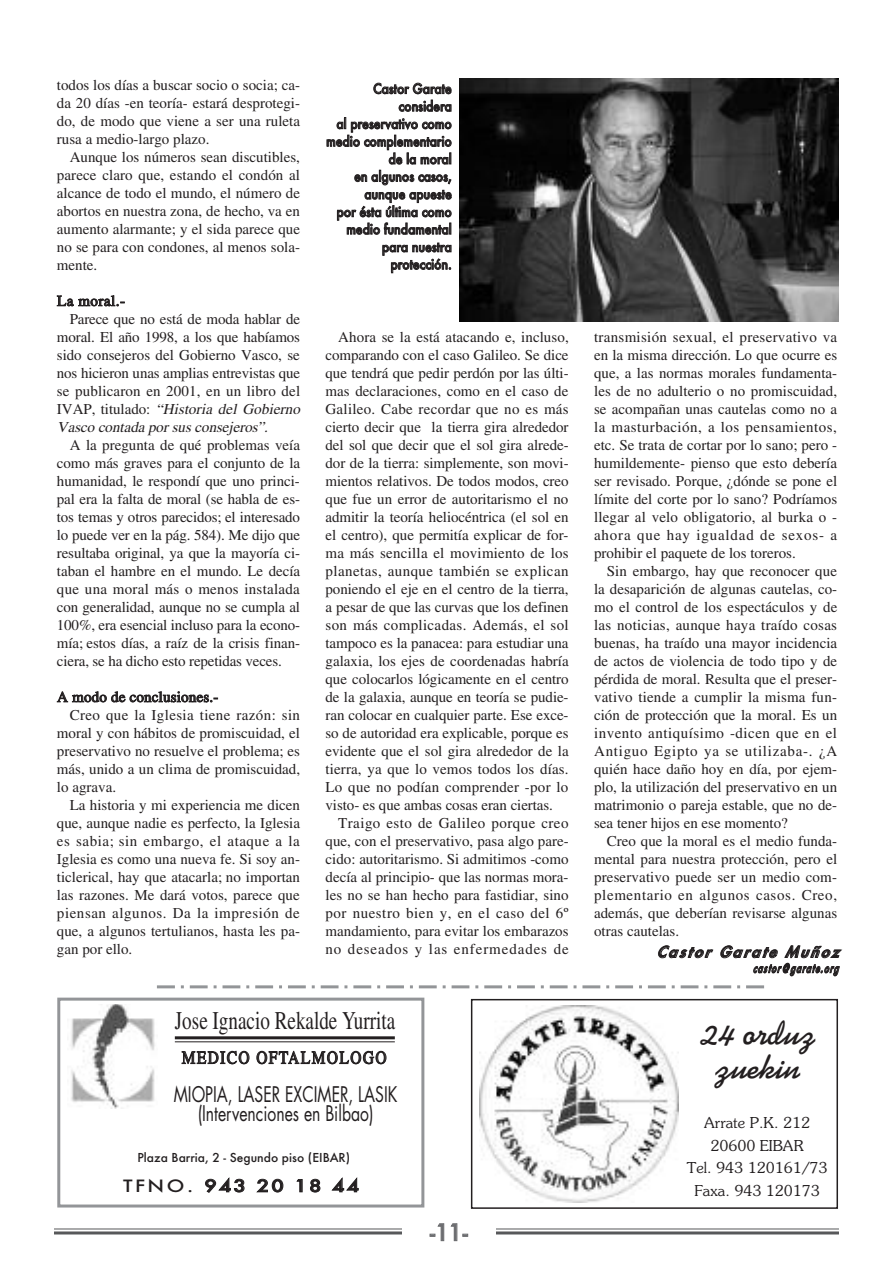
<style>
.page{position:relative;width:893px;height:1263px;background:#fff}
.page>*{position:absolute;margin:0;border:0;box-sizing:border-box;transform-origin:0 0}
.t1{font:700 37.5px/34.5px "Swing";color:#231f20;text-align:center}
.t2{font:25.5px "Times";color:#231f20;scale:.75 1}
.t3{font:500 22.5px "Futura";color:#6c6d70}
.t4{font:21px/19.5px "Futura";color:#231f20;text-align:center;scale:.75 1}
.t5{font:18px "Times";letter-spacing:.1em;color:#231f20;scale:.85 1}
.t6{font:500 16.5px "Futura";letter-spacing:.12em;color:#231f20;scale:1.2 1}
.t7{font:15px/18px "Times";color:#231f20;text-align:justify}
.t8{font:italic 15px "Times";color:#231f20}
.t9{font:15px "Times";letter-spacing:.035em;color:#231f20}
.t10{font:300 15px/22.5px "Souvenir";color:#231f20;text-align:center}
.t11{font:15px "Times";letter-spacing:.025em;color:#231f20}
.t12{font:italic 800 15px "Futura";color:#231f20}
.t13{font:500 13.5px/17.5px "Futura";letter-spacing:-.005em;color:#231f20;text-align:right;scale:.9 1}
.t14{font:500 12px "Futura";color:#231f20}
.t15{font:italic 800 12px "Futura";letter-spacing:.135em;color:#231f20;scale:.69 1}
.s1{font-style:normal}
</style>
<div class="page">
<hr style="left:54px;top:1228px;width:785px;height:1px;background:#57585a">
<hr style="left:54px;top:1231px;width:785px;height:3px;background:#57585a">
<div style="left:402px;top:1212px;width:93px;height:45px;background:#fff"></div>
<img style="left:460px;top:79px;width:379px;height:243px">
<svg style="left:180px;top:985px;width:561px;height:3px"></svg>
<hr style="left:157px;top:985px;width:18px;height:3px;background:#939598">
<hr style="left:746px;top:985px;width:18px;height:3px;background:#939598">
<div style="left:57px;top:998px;width:367px;height:209px;border:3px solid #939598"></div>
<hr style="left:175px;top:1036px;width:220px;height:3px;background:#231f20">
<hr style="left:175px;top:1041px;width:220px;height:1px;background:#231f20">
<img style="left:479px;top:1006px;width:199px;height:196px">
<div style="left:471px;top:999px;width:367px;height:210px;border:2px solid #231f20"></div>
<img style="left:70px;top:1004px;width:85px;height:104px">
<p class="t7" style="left:57px;top:78px;width:245px">todos los días a buscar socio o socia; ca&shy;da 20 días -en teoría- estará desprotegi&shy;do, de modo que viene a ser una ruleta rusa a medio-largo plazo.</p>
<p class="t7" style="left:57px;top:150px;width:245px;text-indent:13px">Aunque los números sean discutibles, parece claro que, estando el condón al alcance de todo el mundo, el número de abortos en nuestra zona, de hecho, va en aumento alarmante; y el sida parece que no se para con condones, al menos sola&shy;mente.</p>
<p class="t7" style="left:57px;top:293px;width:69px">La moral.-</p>
<p class="t7" style="left:70px;top:312px;width:232px">Parece que no está de moda hablar de</p>
<p class="t7" style="left:57px;top:330px;width:245px">moral. El año 1998, a los que habíamos</p>
<p class="t7" style="left:57px;top:348px;width:244px">sido consejeros del Gobierno Vasco, se</p>
<p class="t7" style="left:57px;top:366px;width:245px">nos hicieron unas amplias entrevistas que</p>
<p class="t7" style="left:57px;top:384px;width:245px">se publicaron en 2001, en un libro del</p>
<p class="t8" style="left:57px;top:404px;width:248px"><span class="s1">I V A P , t i t u l a d o :</span> “Historia del Gobierno</p>
<p class="t8" style="left:57px;top:422px;width:215px">Vasco contada porsus consejeros”.</p>
<p class="t7" style="left:57px;top:438px;width:245px;text-indent:13px">A la pregunta de qué problemas veía como más graves para el conjunto de la humanidad, le respondí que uno princi&shy;pal era la falta de moral (se habla de es&shy;tos temas y otros parecidos; el interesado lo puede ver en la pág. 584). Me dijo que resultaba original, ya que la mayoría ci&shy;taban el hambre en el mundo. Le decía que una moral más o menos instalada con generalidad, aunque no se cumpla al 100%, era esencial incluso para la econo&shy;mía; estos días, a raíz de la crisis finan&shy;ciera, se ha dicho esto repetidas veces.</p>
<p class="t7" style="left:57px;top:689px;width:163px">A modo de conclusiones.-</p>
<p class="t11" style="left:70px;top:710px;width:232px">Creo que la Iglesia tiene razón: sin</p>
<p class="t7" style="left:57px;top:726px;width:245px">moral y con hábitos de promiscuidad, el</p>
<p class="t7" style="left:57px;top:744px;width:245px">preservativo no resuelve el problema; es</p>
<p class="t7" style="left:57px;top:762px;width:245px">más, unido a un clima de promiscuidad,</p>
<p class="t7" style="left:57px;top:780px;width:61px">lo agrava.</p>
<p class="t7" style="left:70px;top:798px;width:232px">La historia y mi experiencia me dicen</p>
<p class="t7" style="left:57px;top:816px;width:245px">que, aunque nadie es perfecto, la Iglesia</p>
<p class="t9" style="left:57px;top:836px;width:244px">es sabia; sin embargo, el ataque a la</p>
<p class="t7" style="left:57px;top:852px;width:245px">Iglesia es como una nueva fe. Si soy an-</p>
<p class="t7" style="left:57px;top:870px;width:245px">ticlerical, hay que atacarla; no importan</p>
<p class="t7" style="left:57px;top:888px;width:244px">las razones. Me dará votos, parece que</p>
<p class="t9" style="left:57px;top:908px;width:244px">piensan algunos. Da la impresión de</p>
<p class="t7" style="left:57px;top:924px;width:245px">que, a algunos tertulianos, hasta les pa-</p>
<p class="t7" style="left:57px;top:942px;width:77px">gan por ello.</p>
<p class="t13" style="left:326px;top:80px;width:141px">Castor Garate considera<br>al preservativo como medio complementario de la moral<br>en algunos casos, aunque apueste<br>por ésta última como medio fundamental para nuestra protección.</p>
<p class="t7" style="left:326px;top:330px;width:245px;text-indent:13px">Ahora se la está atacando e, incluso, comparando con el caso Galileo. Se dice que tendrá que pedir perdón por las últi&shy;mas declaraciones, como en el caso de Galileo. Cabe recordar que no es más cierto decir que la tierra gira alrededor del sol que decir que el sol gira alrede&shy;dor de la tierra: simplemente, son movi&shy;mientos relativos. De todos modos, creo que fue un error de autoritarismo el no admitir la teoría heliocéntrica (el sol en el centro), que permitía explicar de for&shy;ma más sencilla el movimiento de los planetas, aunque también se explican poniendo el eje en el centro de la tierra, a pesar de que las curvas que los definen son más complicadas. Además, el sol tampoco es la panacea: para estudiar una galaxia, los ejes de coordenadas habría que colocarlos lógicamente en el centro de la galaxia, aunque en teoría se pudie&shy;ran colocar en cualquier parte. Ese exce&shy;so de autoridad era explicable, porque es evidente que el sol gira alrededor de la tierra, ya que lo vemos todos los días.<br>Lo que no podían comprender -por lo visto- es que ambas cosas eran ciertas.</p>
<p class="t7" style="left:326px;top:816px;width:245px;text-indent:13px">Traigo esto de Galileo porque creo que, con el preservativo, pasa algo pare&shy;cido: autoritarismo. Si admitimos -como decía al principio- que las normas mora&shy;les no se han hecho para fastidiar, sino por nuestro bien y, en el caso del 6º mandamiento, para evitar los embarazos no deseados y las enfermedades de</p>
<h2 class="t2" style="left:175px;top:1011px;width:295px">Jose Ignacio Rekalde Yurrita</h2>
<p class="t5" style="left:182px;top:1051px;width:242px">MEDICO OFTALMOLOGO</p>
<h3 class="t4" style="left:174px;top:1086px;width:300px">MIOPIA, LASER EXCIMER, LASIK (Intervenciones en Bilbao)</h3>
<p class="t14" style="left:137px;top:1151px;width:214px">Plaza Barria, 2 - Segundo piso (EIBAR)</p>
<p class="t6" style="left:123px;top:1176px;width:198px">TFNO. 943 20 18 44</p>
<h3 class="t3" style="left:430px;top:1220px;width:39px">-11-</h3>
<p class="t7" style="left:594px;top:330px;width:245px">transmisión sexual, el preservativo va en la misma dirección. Lo que ocurre es que, a las normas morales fundamenta&shy;les de no adulterio o no promiscuidad, se acompañan unas cautelas como no a la masturbación, a los pensamientos, etc. Se trata de cortar por lo sano; pero - humildemente- pienso que esto debería ser revisado. Porque, ¿dónde se pone el límite del corte por lo sano? Podríamos llegar al velo obligatorio, al burka o - ahora que hay igualdad de sexos- a prohibir el paquete de los toreros.</p>
<p class="t7" style="left:594px;top:564px;width:245px;text-indent:13px">Sin embargo, hay que reconocer que la desaparición de algunas cautelas, co&shy;mo el control de los espectáculos y de las noticias, aunque haya traído cosas buenas, ha traído una mayor incidencia de actos de violencia de todo tipo y de pérdida de moral. Resulta que el preser&shy;vativo tiende a cumplir la misma fun&shy;ción de protección que la moral. Es un invento antiquísimo -dicen que en el Antiguo Egipto ya se utilizaba-. ¿A quién hace daño hoy en día, por ejem&shy;plo, la utilización del preservativo en un matrimonio o pareja estable, que no de&shy;sea tener hijos en ese momento?</p>
<p class="t7" style="left:594px;top:834px;width:245px;text-indent:13px">Creo que la moral es el medio funda&shy;mental para nuestra protección, pero el preservativo puede ser un medio com&shy;plementario en algunos casos. Creo, además, que deberían revisarse algunas otras cautelas.</p>
<p class="t12" style="left:657px;top:945px;width:183px">C ast or G ar at e Muñ oz</p>
<p class="t15" style="left:753px;top:962px;width:125px">castor @garat e.org</p>
<h1 class="t1" style="left:701px;top:1014px;width:116px">24 orduz zuekin</h1>
<p class="t10" style="left:687px;top:1111px;width:142px">Arrate P.K. 212<br>20600 EIBAR<br>Tel. 943 120161/73<br>Faxa. 943 120173</p>
</div>
